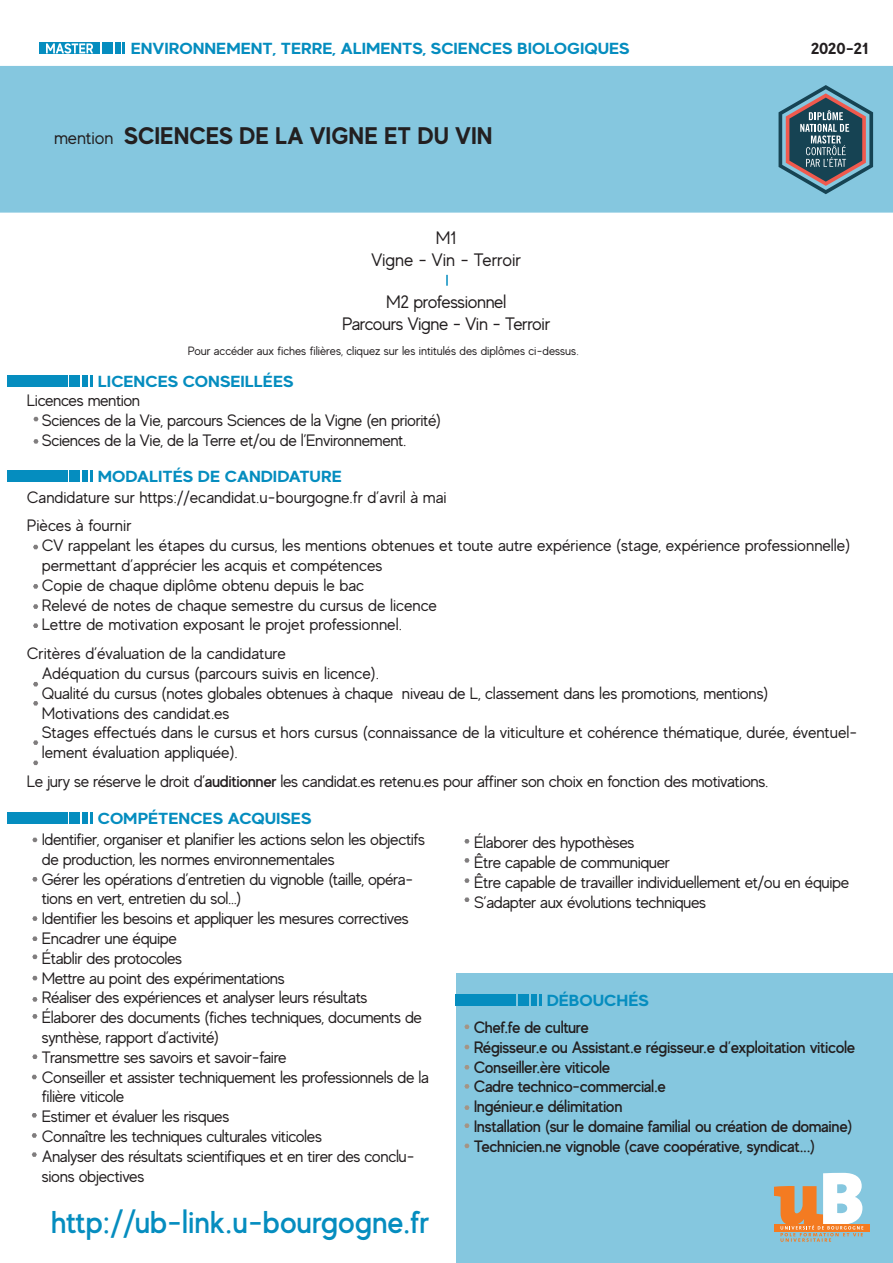
<style>
.page{position:relative;width:893px;height:1263px;background:#fff}
.page>*{position:absolute;margin:0;border:0;box-sizing:border-box;transform-origin:0 0}
.Témoignage{font:500 31.5px "MADE Evolve Sans";letter-spacing:-.005em;color:#058dbf}
.t1{font:700 24px "MADE Evolve Sans";color:#231f20}
.Mention{font:18px "MADE Evolve Sans";letter-spacing:-.02em;color:#231f20}
.Mention-2{font:18px "MADE Evolve Sans";color:#231f20}
.Paragraphe{font:16.5px/19.8px "MADE Evolve Sans";letter-spacing:-.02em;color:#231f20}
.Paragraphe-2{font:16.5px/19.8px "MADE Evolve Sans";color:#231f20}
.Mention-3{font:500 16.5px "MADE Evolve Sans";letter-spacing:-.025em;color:#231f20}
.t2{font:700 16.05px "MADE Evolve Sans";color:#058dbf;scale:1.12 1}
.t3{font:700 16.05px "MADE Evolve Sans";letter-spacing:-.05em;color:#231f20;scale:1.12 1}
.Mention-4{font:12px "MADE Evolve Sans";color:#231f20}
.s1{font-weight:500}
</style>
<div class="page">
<div style="left:456px;top:973px;width:437px;height:290px;background:#85c7df"></div>
<div style="left:0;top:66px;width:893px;height:147px;background:#85c7df"></div>
<svg style="left:446px;top:275px;width:2px;height:11px"></svg>
<div style="left:7px;top:376px;width:60px;height:11px;background:#058dbf"></div>
<div style="left:70px;top:376px;width:10px;height:11px;background:#058dbf"></div>
<div style="left:82px;top:376px;width:6px;height:11px;background:#058dbf"></div>
<svg style="left:90px;top:376px;width:3px;height:11px"></svg>
<svg style="left:778px;top:85px;width:95px;height:109px;background:#607f8f"></svg>
<div style="left:40px;top:43px;width:60px;height:11px;background:#058dbf"></div>
<div style="left:102px;top:43px;width:11px;height:11px;background:#058dbf"></div>
<div style="left:115px;top:43px;width:5px;height:11px;background:#058dbf"></div>
<svg style="left:123px;top:43px;width:2px;height:11px"></svg>
<svg style="left:46px;top:43px;width:47px;height:11px"></svg>
<div style="left:7px;top:470px;width:60px;height:11px;background:#058dbf"></div>
<div style="left:70px;top:470px;width:10px;height:11px;background:#058dbf"></div>
<div style="left:82px;top:470px;width:6px;height:11px;background:#058dbf"></div>
<svg style="left:90px;top:470px;width:3px;height:11px"></svg>
<div style="left:774px;top:1224px;width:96px;height:7px;background:#f47b21"></div>
<svg style="left:774px;top:1173px;width:89px;height:69px"></svg>
<div style="left:7px;top:813px;width:60px;height:11px;background:#058dbf"></div>
<div style="left:70px;top:813px;width:10px;height:11px;background:#058dbf"></div>
<div style="left:82px;top:813px;width:6px;height:11px;background:#058dbf"></div>
<svg style="left:90px;top:813px;width:3px;height:11px"></svg>
<div style="left:456px;top:994px;width:60px;height:12px;background:#058dbf"></div>
<div style="left:519px;top:994px;width:10px;height:12px;background:#058dbf"></div>
<div style="left:531px;top:994px;width:5px;height:12px;background:#058dbf"></div>
<svg style="left:539px;top:994px;width:2px;height:12px"></svg>
<svg style="left:33px;top:417px;width:6px;height:4px"></svg>
<svg style="left:464px;top:1024px;width:5px;height:5px"></svg>
<svg style="left:464px;top:1065px;width:5px;height:4px"></svg>
<svg style="left:464px;top:1045px;width:5px;height:4px"></svg>
<svg style="left:464px;top:1084px;width:5px;height:4px"></svg>
<svg style="left:464px;top:1105px;width:5px;height:5px"></svg>
<svg style="left:464px;top:1123px;width:5px;height:5px"></svg>
<svg style="left:464px;top:1144px;width:5px;height:4px"></svg>
<svg style="left:32px;top:838px;width:5px;height:4px"></svg>
<svg style="left:32px;top:1152px;width:5px;height:5px"></svg>
<svg style="left:464px;top:839px;width:5px;height:4px"></svg>
<svg style="left:32px;top:877px;width:5px;height:4px"></svg>
<svg style="left:32px;top:916px;width:5px;height:5px"></svg>
<svg style="left:32px;top:997px;width:5px;height:4px"></svg>
<svg style="left:32px;top:954px;width:5px;height:5px"></svg>
<svg style="left:32px;top:976px;width:5px;height:4px"></svg>
<svg style="left:32px;top:1014px;width:5px;height:4px"></svg>
<svg style="left:32px;top:1054px;width:5px;height:5px"></svg>
<svg style="left:32px;top:936px;width:5px;height:5px"></svg>
<svg style="left:464px;top:858px;width:5px;height:5px"></svg>
<svg style="left:464px;top:878px;width:5px;height:5px"></svg>
<svg style="left:464px;top:897px;width:5px;height:5px"></svg>
<svg style="left:32px;top:1075px;width:5px;height:4px"></svg>
<svg style="left:32px;top:1113px;width:5px;height:4px"></svg>
<svg style="left:32px;top:1133px;width:5px;height:5px"></svg>
<svg style="left:33px;top:439px;width:6px;height:5px"></svg>
<svg style="left:33px;top:682px;width:5px;height:4px"></svg>
<svg style="left:33px;top:701px;width:5px;height:4px"></svg>
<svg style="left:33px;top:740px;width:5px;height:5px"></svg>
<svg style="left:33px;top:761px;width:5px;height:4px"></svg>
<svg style="left:33px;top:623px;width:5px;height:5px"></svg>
<svg style="left:33px;top:604px;width:5px;height:5px"></svg>
<svg style="left:33px;top:584px;width:5px;height:5px"></svg>
<svg style="left:33px;top:545px;width:5px;height:4px"></svg>
<p class="t2" style="left:131px;top:38px;width:447px">ENVIRONNEMENT, TERRE, ALIMENTS, SCIENCES BIOLOGIQUES</p>
<p class="Mention" style="left:54px;top:126px;width:61px">mention</p>
<p class="t1" style="left:124px;top:120px;width:370px">SCIENCES DE LA VIGNE ET DU VIN</p>
<p class="Mention" style="left:436px;top:226px;width:22px">M1</p>
<p class="Mention-2" style="left:371px;top:248px;width:151px">Vigne - Vin - Terroir</p>
<p class="Mention" style="left:386px;top:291px;width:122px">M2 professionnel</p>
<p class="Mention" style="left:342px;top:312px;width:209px">Parcours Vigne - Vin - Terroir</p>
<p class="Mention-4" style="left:188px;top:344px;width:392px">Pour accéder aux fiches filières, cliquez sur les intitulés des diplômes ci-dessus.</p>
<p class="t2" style="left:98px;top:371px;width:176px">LICENCES CONSEILLÉES</p>
<p class="Paragraphe" style="left:27px;top:390px;width:115px">Licences mention</p>
<p class="Paragraphe" style="left:42px;top:410px;width:401px">Sciences de la Vie, parcours Sciences de la Vigne (en priorité)</p>
<p class="Paragraphe" style="left:42px;top:430px;width:366px">Sciences de la Vie, de la Terre et/ou de l’Environnement.</p>
<p class="t2" style="left:98px;top:466px;width:219px">MODALITÉS DE CANDIDATURE</p>
<p class="t3" style="left:811px;top:38px;width:54px">2020-21</p>
<p class="Paragraphe-2" style="left:27px;top:486px;width:421px">Candidature sur https://ecandidat.u-bourgogne.fr d’avril à mai</p>
<p class="Paragraphe-2" style="left:27px;top:515px;width:106px">Pièces à fournir</p>
<p class="Paragraphe-2" style="left:42px;top:535px;width:810px">CV rappelant les étapes du cursus, les mentions obtenues et toute autre expérience (stage, expérience professionnelle) permettant d’apprécier les acquis et compétences</p>
<p class="Paragraphe-2" style="left:42px;top:575px;width:324px">Copie de chaque diplôme obtenu depuis le bac</p>
<p class="Paragraphe-2" style="left:42px;top:594px;width:397px">Relevé de notes de chaque semestre du cursus de licence</p>
<p class="Paragraphe" style="left:42px;top:614px;width:361px">Lettre de motivation exposant le projet professionnel.</p>
<p class="Paragraphe-2" style="left:27px;top:643px;width:260px">Critères d’évaluation de la candidature</p>
<p class="Paragraphe-2" style="left:42px;top:663px;width:339px">Adéquation du cursus (parcours suivis en licence).</p>
<p class="Paragraphe" style="left:42px;top:683px;width:728px">Qualité du cursus (notes globales obtenues à chaque niveau de L, classement dans les promotions, mentions)</p>
<p class="Paragraphe-2" style="left:42px;top:702px;width:189px">Motivations des candidat.es</p>
<p class="Paragraphe-2" style="left:42px;top:722px;width:817px">Stages effectués dans le cursus et hors cursus (connaissance de la viticulture et cohérence thématique, durée, éventuel&shy;lement évaluation appliquée).</p>
<p class="Paragraphe" style="left:27px;top:771px;width:743px">Le jury se réserve le droit d’<span class="s1">auditionner</span> les candidat.es retenu.es pour affiner son choix en fonction des motivations.</p>
<p class="t2" style="left:98px;top:808px;width:192px">COMPÉTENCES ACQUISES</p>
<p class="Paragraphe" style="left:42px;top:829px;width:385px">Identifier, organiser et planifier les actions selon les objectifs de production, les normes environnementales</p>
<p class="Paragraphe" style="left:42px;top:868px;width:373px">Gérer les opérations d’entretien du vignoble (taille, opéra&shy;tions en vert, entretien du sol…)</p>
<p class="Paragraphe" style="left:42px;top:908px;width:369px">Identifier les besoins et appliquer les mesures correctives</p>
<p class="Paragraphe" style="left:42px;top:928px;width:137px">Encadrer une équipe</p>
<p class="Paragraphe" style="left:42px;top:948px;width:142px">Établir des protocoles</p>
<p class="Paragraphe" style="left:42px;top:967px;width:245px">Mettre au point des expérimentations</p>
<p class="Paragraphe" style="left:42px;top:987px;width:327px">Réaliser des expériences et analyser leurs résultats</p>
<p class="Paragraphe" style="left:42px;top:1007px;width:382px">Élaborer des documents (fiches techniques, documents de synthèse, rapport d’activité)</p>
<p class="Paragraphe" style="left:42px;top:1047px;width:246px">Transmettre ses savoirs et savoir-faire</p>
<p class="Paragraphe" style="left:42px;top:1066px;width:389px">Conseiller et assister techniquement les professionnels de la filière viticole</p>
<p class="Paragraphe" style="left:42px;top:1106px;width:189px">Estimer et évaluer les risques</p>
<p class="Paragraphe" style="left:42px;top:1126px;width:282px">Connaître les techniques culturales viticoles</p>
<p class="Paragraphe" style="left:42px;top:1146px;width:374px">Analyser des résultats scientifiques et en tirer des conclu&shy;sions objectives</p>
<p class="Témoignage" style="left:51px;top:1202px;width:379px">http://ub-link.u-bourgogne.fr</p>
<p class="Paragraphe" style="left:474px;top:832px;width:162px">Élaborer des hypothèses</p>
<p class="Paragraphe" style="left:474px;top:852px;width:197px">Être capable de communiquer</p>
<p class="Paragraphe" style="left:474px;top:872px;width:377px">Être capable de travailler individuellement et/ou en équipe</p>
<p class="Paragraphe" style="left:474px;top:891px;width:234px">S’adapter aux évolutions techniques</p>
<p class="t2" style="left:547px;top:990px;width:93px">DÉBOUCHÉS</p>
<p class="Mention-3" style="left:474px;top:1017px;width:117px">Chef.fe de culture</p>
<p class="Mention-3" style="left:474px;top:1037px;width:383px">Régisseur.e ou Assistant.e régisseur.e d’exploitation viticole</p>
<p class="Mention-3" style="left:474px;top:1056px;width:138px">Conseiller.ère viticole</p>
<p class="Mention-3" style="left:474px;top:1076px;width:194px">Cadre technico-commercial.e</p>
<p class="Mention-3" style="left:474px;top:1096px;width:150px">Ingénieur.e délimitation</p>
<p class="Mention-3" style="left:474px;top:1116px;width:380px">Installation (sur le domaine familial ou création de domaine)</p>
<p class="Mention-3" style="left:474px;top:1136px;width:343px">Technicien.ne vignoble (cave coopérative, syndicat...)</p>
</div>
